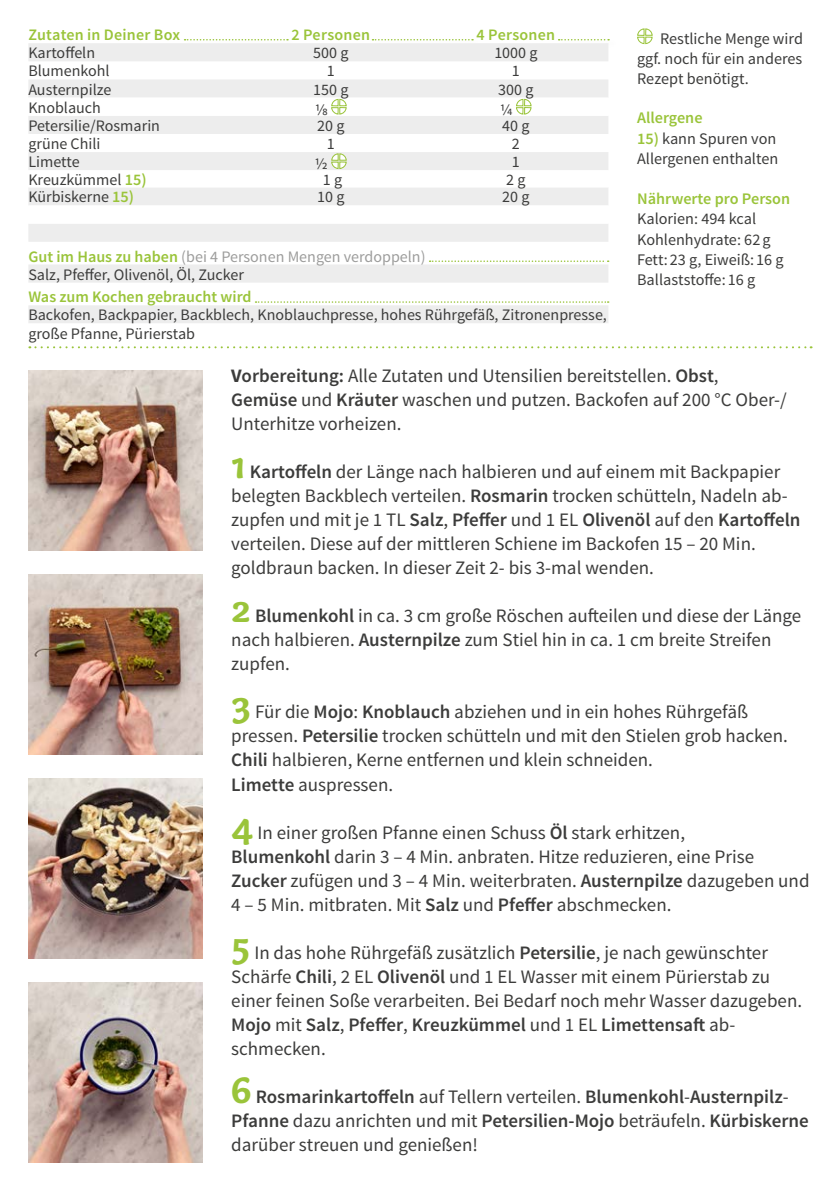
<style>
.page{position:relative;width:840px;height:1191px;background:#fff}
.page>*{position:absolute;margin:0;border:0;box-sizing:border-box;transform-origin:0 0}
.FRONT___BACK_Running{font:19px/24px "Source Sans Pro";color:#3c3c3b}
.BACK_Text_next_to_ta{font:16.2px/19.8px "Source Sans Pro";color:#3c3c3b}
.BACK_Text_next_to_ta-2{font:600 16.2px "Source Sans Pro";color:#9ac43a}
.BACK_Table_Content_L{font:16px "Source Sans Pro";color:#3c3c3b}
.BACK_Table_Content_C{font:16px "Source Sans Pro";color:#3c3c3b}
.BACK_Table_Content_C-2{font:16px "Source Sans Pro";color:#9d9d9c}
.BACK_Table_Header_CE{font:600 16px "Source Sans Pro";letter-spacing:.015em;color:#9ac43a}
.BACK_Text_next_to_ta-3{font:16px "Source Sans Pro";color:#3c3c3b}
.BACK_Table_Content_L-2{font:600 16px "Source Sans Pro";color:#9ac43a}
.s1{font-weight:600;font-size:16.2px;color:#9ac43a}
.s2{font-weight:600;color:#9ac43a}
.s3{font-weight:700}
.s4{font-weight:600}
.s5{font-family:"Capucine Basic";font-weight:700;font-size:40px;color:#9ac43a}
</style>
<div class="page">
<div style="left:555px;top:37px;width:63px;height:14px;background:#000;opacity:.2"></div>
<svg style="left:558px;top:39px;width:50px;height:1px"></svg>
<div style="left:182px;top:37px;width:115px;height:14px;background:#000;opacity:.2"></div>
<svg style="left:184px;top:39px;width:104px;height:1px"></svg>
<div style="left:369px;top:37px;width:113px;height:14px;background:#000;opacity:.2"></div>
<svg style="left:372px;top:39px;width:101px;height:1px"></svg>
<img style="left:28px;top:982px;width:175px;height:180px">
<img style="left:28px;top:778px;width:175px;height:180px">
<img style="left:28px;top:370px;width:175px;height:180px">
<img style="left:28px;top:574px;width:175px;height:180px">
<svg style="left:29px;top:346px;width:782px;height:2px"></svg>
<svg style="left:637px;top:28px;width:16px;height:17px"></svg>
<svg style="left:28px;top:43px;width:580px;height:54px;fill:#ededed"></svg>
<svg style="left:28px;top:116px;width:580px;height:207px;fill:#eee"></svg>
<svg style="left:331px;top:98px;width:16px;height:17px"></svg>
<svg style="left:516px;top:98px;width:16px;height:17px"></svg>
<svg style="left:330px;top:153px;width:17px;height:17px"></svg>
<svg style="left:429px;top:260px;width:179px;height:2px"></svg>
<svg style="left:255px;top:301px;width:353px;height:2px"></svg>
<p class="BACK_Table_Header_CE" style="left:28px;top:25px;width:153px">Zutaten in Deiner Box</p>
<p class="BACK_Table_Header_CE" style="left:291px;top:25px;width:80px">2 Personen</p>
<p class="BACK_Table_Header_CE" style="left:476px;top:25px;width:80px">4 Personen</p>
<p class="BACK_Table_Content_L" style="left:28px;top:43px;width:68px">Kartoffeln</p>
<p class="BACK_Table_Content_C" style="left:313px;top:43px;width:37px">500 g</p>
<p class="BACK_Table_Content_C" style="left:494px;top:43px;width:45px">1000 g</p>
<p class="BACK_Table_Content_L" style="left:28px;top:61px;width:83px">Blumenkohl</p>
<p class="BACK_Table_Content_C" style="left:327px;top:61px;width:9px">1</p>
<p class="BACK_Table_Content_C" style="left:511px;top:61px;width:9px">1</p>
<p class="BACK_Table_Content_L" style="left:28px;top:79px;width:84px">Austernpilze</p>
<p class="BACK_Table_Content_C" style="left:313px;top:79px;width:37px">150 g</p>
<p class="BACK_Table_Content_C" style="left:498px;top:79px;width:37px">300 g</p>
<p class="BACK_Table_Content_L" style="left:28px;top:97px;width:74px">Knoblauch</p>
<p class="BACK_Table_Content_C" style="left:315px;top:99px;width:14px">⅛</p>
<p class="BACK_Table_Content_C" style="left:500px;top:99px;width:14px">¼</p>
<p class="BACK_Table_Content_L" style="left:28px;top:116px;width:133px">Petersilie/Rosmarin</p>
<p class="BACK_Table_Content_C" style="left:317px;top:116px;width:29px">20 g</p>
<p class="BACK_Table_Content_C" style="left:502px;top:116px;width:29px">40 g</p>
<p class="BACK_Table_Content_L" style="left:28px;top:134px;width:74px">grüne Chili</p>
<p class="BACK_Table_Content_C" style="left:327px;top:134px;width:9px">1</p>
<p class="BACK_Table_Content_C" style="left:511px;top:134px;width:9px">2</p>
<p class="BACK_Table_Content_L" style="left:28px;top:152px;width:53px">Limette</p>
<p class="BACK_Table_Content_C" style="left:315px;top:154px;width:14px">½</p>
<p class="BACK_Table_Content_C" style="left:511px;top:152px;width:9px">1</p>
<p class="BACK_Text_next_to_ta-3" style="left:28px;top:170px;width:120px">Kreuzkümmel <span class="s1">15)</span></p>
<p class="BACK_Table_Content_C" style="left:323px;top:169px;width:21px">1 g</p>
<p class="BACK_Table_Content_C" style="left:506px;top:169px;width:21px">2 g</p>
<p class="BACK_Text_next_to_ta-3" style="left:28px;top:187px;width:107px">Kürbiskerne <span class="s1">15)</span></p>
<p class="BACK_Table_Content_C" style="left:317px;top:187px;width:29px">10 g</p>
<p class="BACK_Table_Content_C" style="left:502px;top:187px;width:29px">20 g</p>
<p class="BACK_Table_Content_C-2" style="left:28px;top:246px;width:398px"><span class="s2">Gut im Haus zu haben</span> (bei 4 Personen Mengen verdoppeln)</p>
<p class="BACK_Table_Content_C" style="left:28px;top:264px;width:217px">Salz, Pfeffer, Olivenöl, Öl, Zucker</p>
<p class="BACK_Table_Content_L-2" style="left:28px;top:287px;width:224px">Was zum Kochen gebraucht wird</p>
<p class="BACK_Table_Content_L" style="left:28px;top:305px;width:579px">Backofen, Backpapier, Backblech, Knoblauchpresse, hohes Rührgefäß, Zitronenpresse,</p>
<p class="BACK_Table_Content_L" style="left:28px;top:323px;width:168px">große Pfanne, Pürierstab</p>
<p class="BACK_Text_next_to_ta" style="left:636px;top:29px;width:167px;text-align:justify;text-indent:23px">Restliche Menge wird ggf. noch für ein anderes Rezept benötigt.</p>
<p class="BACK_Text_next_to_ta-2" style="left:636px;top:108px;width:67px">Allergene</p>
<p class="BACK_Text_next_to_ta" style="left:636px;top:128px;width:143px"><span class="s2">15)</span> kann Spuren von<br>Allergenen enthalten</p>
<p class="BACK_Text_next_to_ta-2" style="left:636px;top:188px;width:154px">Nährwerte pro Person</p>
<p class="BACK_Text_next_to_ta" style="left:636px;top:209px;width:120px">Kalorien: 494 kcal</p>
<p class="BACK_Text_next_to_ta" style="left:636px;top:229px;width:148px">Kohlenhydrate: 62g<br>Fett: 23 g, Eiweiß: 16 g</p>
<p class="BACK_Text_next_to_ta" style="left:636px;top:270px;width:120px">Ballaststoffe: 16 g</p>
<p class="FRONT___BACK_Running" style="left:231px;top:364px;width:556px"><span class="s3">V</span><span class="s4">orbereitung:</span> Alle Zutaten und Utensilien bereitstellen. <span class="s4">Obst</span>,<br><span class="s4">Gemüse</span> und <span class="s4">Kräuter</span> waschen und putzen. Backofen auf 200 °C Ober-/<br>Unterhitze vorheizen.</p>
<p class="FRONT___BACK_Running" style="left:231px;top:460px;width:570px"><span class="s5">1</span> <span class="s4">Kartoffeln</span> der Länge nach halbieren und auf einem mit Backpapier belegten Backblech verteilen. <span class="s4">Rosmarin</span> trocken schütteln, Nadeln ab&shy;zupfen und mit je 1 TL <span class="s4">Salz</span>, <span class="s4">Pfeffer</span> und 1 EL <span class="s4">Olivenöl</span> auf den <span class="s4">Kartoffeln </span>verteilen. Diese auf der mittleren Schiene im Backofen 15 – 20 Min. goldbraun backen. In dieser Zeit 2- bis 3-mal wenden.</p>
<p class="FRONT___BACK_Running" style="left:231px;top:604px;width:571px"><span class="s5">2</span> <span class="s4">Blumenkohl</span> in ca. 3 cm große Röschen aufteilen und diese der Länge nach halbieren. <span class="s4">Austernpilze</span> zum Stiel hin in ca. 1 cm breite Streifen zupfen.</p>
<p class="FRONT___BACK_Running" style="left:231px;top:700px;width:557px"><span class="s5">3</span> Für die <span class="s4">Mojo</span>: <span class="s4">Knoblauch</span> abziehen und in ein hohes Rührgefäß pressen. <span class="s4">Petersilie</span> trocken schütteln und mit den Stielen grob hacken.<br><span class="s4">Chili</span> halbieren, Kerne entfernen und klein schneiden.<br><span class="s4">Limette</span> auspressen.</p>
<p class="FRONT___BACK_Running" style="left:231px;top:820px;width:579px"><span class="s5">4</span> In einer großen Pfanne einen Schuss <span class="s4">Öl</span> stark erhitzen,<br><span class="s4">Blumenkohl</span> darin 3 – 4 Min. anbraten. Hitze reduzieren, eine Prise <span class="s4">Zucker</span> zufügen und 3 – 4 Min. weiterbraten. <span class="s4">Austernpilze</span> dazugeben und 4 – 5 Min. mitbraten. Mit <span class="s4">Salz</span> und <span class="s4">Pfeffer</span> abschmecken.</p>
<p class="FRONT___BACK_Running" style="left:231px;top:940px;width:572px"><span class="s5">5</span> In das hohe Rührgefäß zusätzlich <span class="s4">Petersilie</span>, je nach gewünschter Schärfe <span class="s4">Chili</span>, 2 EL <span class="s4">Olivenöl</span> und 1 EL Wasser mit einem Pürierstab zu einer feinen Soße verarbeiten. Bei Bedarf noch mehr Wasser dazugeben.<br><span class="s4">Mojo</span> mit <span class="s4">Salz</span>, <span class="s4">Pfeffer</span>, <span class="s4">Kreuzkümmel</span> und 1 EL <span class="s4">Limettensaft</span> ab&shy;schmecken.</p>
<p class="FRONT___BACK_Running" style="left:231px;top:1084px;width:578px"><span class="s5">6</span> <span class="s4">Rosmarinkartoffeln</span> auf Tellern verteilen. <span class="s4">Blumenkohl</span>-<span class="s4">Austernpilz</span>-<br><span class="s4">Pfanne</span> dazu anrichten und mit <span class="s4">Petersilien-Mojo</span> beträufeln. <span class="s4">Kürbiskerne </span>darüber streuen und genießen!</p>
</div>
